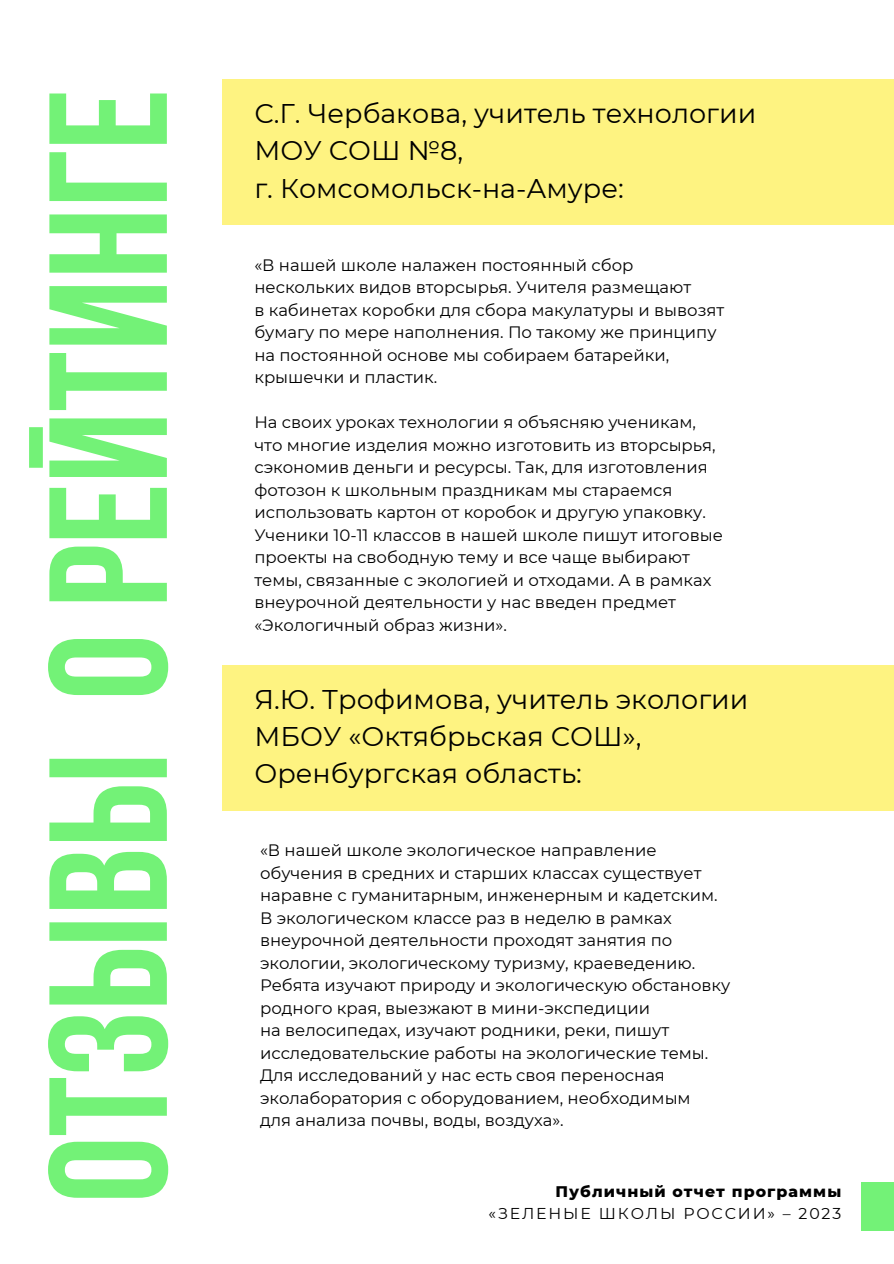
<style>
.page{position:relative;width:894px;height:1264px;background:#fff}
.page>*{position:absolute;margin:0;border:0;box-sizing:border-box;transform-origin:0 0}
.t1{font:167.7px "Bebas Neue Cyrillic";color:#73f277}
.t2{font:27px/37.2px "Montserrat";color:#000}
.t3{font:16.5px/22.5px "Montserrat";color:#000}
.t4{font:15.75px "Montserrat";letter-spacing:.12em;color:#000}
.t5{font:800 15.75px "Montserrat";letter-spacing:.07em;color:#000}
</style>
<div class="page">
<div style="left:222px;top:79px;width:671px;height:146px;background:#fef381"></div>
<div style="left:222px;top:665px;width:671px;height:145px;background:#fef381"></div>
<div style="left:861px;top:1182px;width:32px;height:48px;background:#73f277"></div>
<h1 class="t1" style="left:41px;top:1202px;width:1114px;rotate:-90deg">ОТЗЫВЫ ОРЕЙТИНГЕ</h1>
<h2 class="t2" style="left:254px;top:95px;width:503px">С.Г. Чербакова, учитель технологии<br>МОУ СОШ №8,<br>г. Комсомольск-на-Амуре:</h2>
<p class="t3" style="left:254px;top:253px;width:471px">«В нашей школе налажен постоянный сбор нескольких видов вторсырья. Учителя размещают<br>в кабинетах коробки для сбора макулатуры и вывозят бумагу по мере наполнения. По такому же принципу на постоянной основе мы собираем батарейки, крышечки и пластик.</p>
<p class="t3" style="left:254px;top:411px;width:470px">На своих уроках технологии я объясняю ученикам, что многие изделия можно изготовить из вторсырья, сэкономив деньги и ресурсы. Так, для изготовления фотозон к школьным праздникам мы стараемся использовать картон от коробок и другую упаковку.<br>Ученики 10-11 классов в нашей школе пишут итоговые проекты на свободную тему и все чаще выбирают темы, связанные с экологией и отходами. А в рамках внеурочной деятельности у нас введен предмет «Экологичный образ жизни».</p>
<h2 class="t2" style="left:254px;top:681px;width:495px">Я.Ю. Трофимова, учитель экологии<br>МБОУ «Октябрьская СОШ»,<br>Оренбургская область:</h2>
<p class="t3" style="left:260px;top:839px;width:471px">«В нашей школе экологическое направление обучения в средних и старших классах существует наравне с гуманитарным, инженерным и кадетским.<br>В экологическом классе раз в неделю в рамках внеурочной деятельности проходят занятия по экологии, экологическому туризму, краеведению.<br>Ребята изучают природу и экологическую обстановку родного края, выезжают в мини-экспедиции<br>на велосипедах, изучают родники, реки, пишут исследовательские работы на экологические темы.<br>Для исследований у нас есть своя переносная эколаборатория с оборудованием, необходимым<br>для анализа почвы, воды, воздуха».</p>
<p class="t5" style="left:555px;top:1181px;width:287px">Публичный отчет программы</p>
<p class="t4" style="left:488px;top:1204px;width:354px">«ЗЕЛЕНЫЕ ШКОЛЫ РОССИИ» – 2023</p>
</div>
